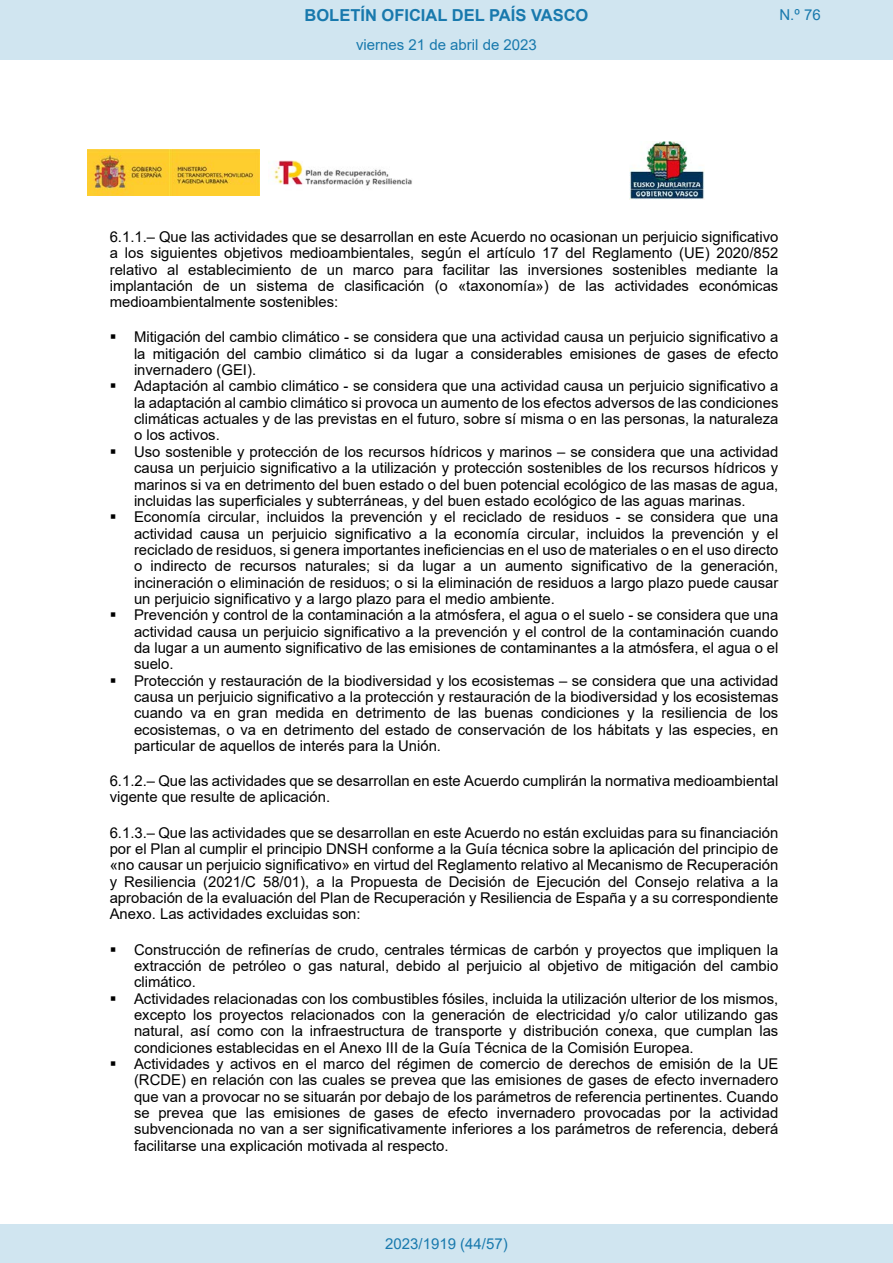
<style>
.page{position:relative;width:893px;height:1263px;background:#fff}
.page>*{position:absolute;margin:0;border:0;box-sizing:border-box;transform-origin:0 0}
.t1{font:700 16.5px "Arial";color:#1879ad}
.Paginacion_Centro{font:15px "Arial";color:#1879ad}
.t2{font:14.85px/16.4px "Arial";color:#000;text-align:justify}
</style>
<div class="page">
<img style="left:272px;top:160px;width:140px;height:26px">
<img style="left:88px;top:149px;width:172px;height:46px">
<img style="left:629px;top:142px;width:76px;height:57px">
<div style="left:0;top:0;width:893px;height:60px;background:#d0e5f0"></div>
<div style="left:0;top:1225px;width:893px;height:38px;background:#d0e5f0"></div>
<p class="t1" style="left:305px;top:3px;width:285px">BOLETÍN OFICIAL DEL PAÍS VASCO</p>
<p class="Paginacion_Centro" style="left:779px;top:5px;width:43px">N.º 76</p>
<p class="Paginacion_Centro" style="left:356px;top:35px;width:182px">viernes 21 de abril de 2023</p>
<p class="t2" style="left:110px;top:228px;width:670px">6.1.1.– Que las actividades que se desarrollan en este Acuerdo no ocasionan un perjuicio significativo a los siguientes objetivos medioambientales, según el artículo 17 del Reglamento (UE) 2020/852 relativo al establecimiento de un marco para facilitar las inversiones sostenibles mediante la implantación de un sistema de clasificación (o «taxonomía») de las actividades económicas medioambientalmente sostenibles:</p>
<p class="t2" style="left:134px;top:329px;width:646px;text-indent:-24px">▪ Mitigación del cambio climático - se considera que una actividad causa un perjuicio significativo a la mitigación del cambio climático si da lugar a considerables emisiones de gases de efecto invernadero (GEI).</p>
<p class="t2" style="left:134px;top:378px;width:646px;text-indent:-24px">▪ Adaptación al cambio climático - se considera que una actividad causa un perjuicio significativo a la adaptación al cambio climático si provoca un aumento de los efectos adversos de las condiciones climáticas actuales y de las previstas en el futuro, sobre sí misma o en las personas, la naturaleza o los activos.</p>
<p class="t2" style="left:134px;top:443px;width:646px;text-indent:-24px">▪ Uso sostenible y protección de los recursos hídricos y marinos – se considera que una actividad causa un perjuicio significativo a la utilización y protección sostenibles de los recursos hídricos y marinos si va en detrimento del buen estado o del buen potencial ecológico de las masas de agua, incluidas las superficiales y subterráneas, y del buen estado ecológico de las aguas marinas.</p>
<p class="t2" style="left:134px;top:509px;width:646px;text-indent:-24px">▪ Economía circular, incluidos la prevención y el reciclado de residuos - se considera que una actividad causa un perjuicio significativo a la economía circular, incluidos la prevención y el reciclado de residuos, si genera importantes ineficiencias en el uso de materiales o en el uso directo o indirecto de recursos naturales; si da lugar a un aumento significativo de la generación, incineración o eliminación de residuos; o si la eliminación de residuos a largo plazo puede causar un perjuicio significativo y a largo plazo para el medio ambiente.</p>
<p class="t2" style="left:134px;top:607px;width:646px;text-indent:-24px">▪ Prevención y control de la contaminación a la atmósfera, el agua o el suelo - se considera que una actividad causa un perjuicio significativo a la prevención y el control de la contaminación cuando da lugar a un aumento significativo de las emisiones de contaminantes a la atmósfera, el agua o el suelo.</p>
<p class="t2" style="left:134px;top:672px;width:646px;text-indent:-24px">▪ Protección y restauración de la biodiversidad y los ecosistemas – se considera que una actividad causa un perjuicio significativo a la protección y restauración de la biodiversidad y los ecosistemas cuando va en gran medida en detrimento de las buenas condiciones y la resiliencia de los ecosistemas, o va en detrimento del estado de conservación de los hábitats y las especies, en particular de aquellos de interés para la Unión.</p>
<p class="t2" style="left:110px;top:773px;width:670px">6.1.2.– Que las actividades que se desarrollan en este Acuerdo cumplirán la normativa medioambiental vigente que resulte de aplicación.</p>
<p class="t2" style="left:110px;top:824px;width:670px">6.1.3.– Que las actividades que se desarrollan en este Acuerdo no están excluidas para su financiación por el Plan al cumplir el principio DNSH conforme a la Guía técnica sobre la aplicación del principio de «no causar un perjuicio significativo» en virtud del Reglamento relativo al Mecanismo de Recuperación y Resiliencia (2021/C 58/01), a la Propuesta de Decisión de Ejecución del Consejo relativa a la aprobación de la evaluación del Plan de Recuperación y Resiliencia de España y a su correspondiente Anexo. Las actividades excluidas son:</p>
<p class="t2" style="left:134px;top:941px;width:646px;text-indent:-24px">▪ Construcción de refinerías de crudo, centrales térmicas de carbón y proyectos que impliquen la extracción de petróleo o gas natural, debido al perjuicio al objetivo de mitigación del cambio climático.</p>
<p class="t2" style="left:134px;top:990px;width:646px;text-indent:-24px">▪ Actividades relacionadas con los combustibles fósiles, incluida la utilización ulterior de los mismos, excepto los proyectos relacionados con la generación de electricidad y/o calor utilizando gas natural, así como con la infraestructura de transporte y distribución conexa, que cumplan las condiciones establecidas en el Anexo III de la Guía Técnica de la Comisión Europea.</p>
<p class="t2" style="left:134px;top:1055px;width:646px;text-indent:-24px">▪ Actividades y activos en el marco del régimen de comercio de derechos de emisión de la UE (RCDE) en relación con las cuales se prevea que las emisiones de gases de efecto invernadero que van a provocar no se situarán por debajo de los parámetros de referencia pertinentes. Cuando se prevea que las emisiones de gases de efecto invernadero provocadas por la actividad subvencionada no van a ser significativamente inferiores a los parámetros de referencia, deberá facilitarse una explicación motivada al respecto.</p>
<p class="Paginacion_Centro" style="left:385px;top:1234px;width:124px">2023/1919 (44/57)</p>
</div>
